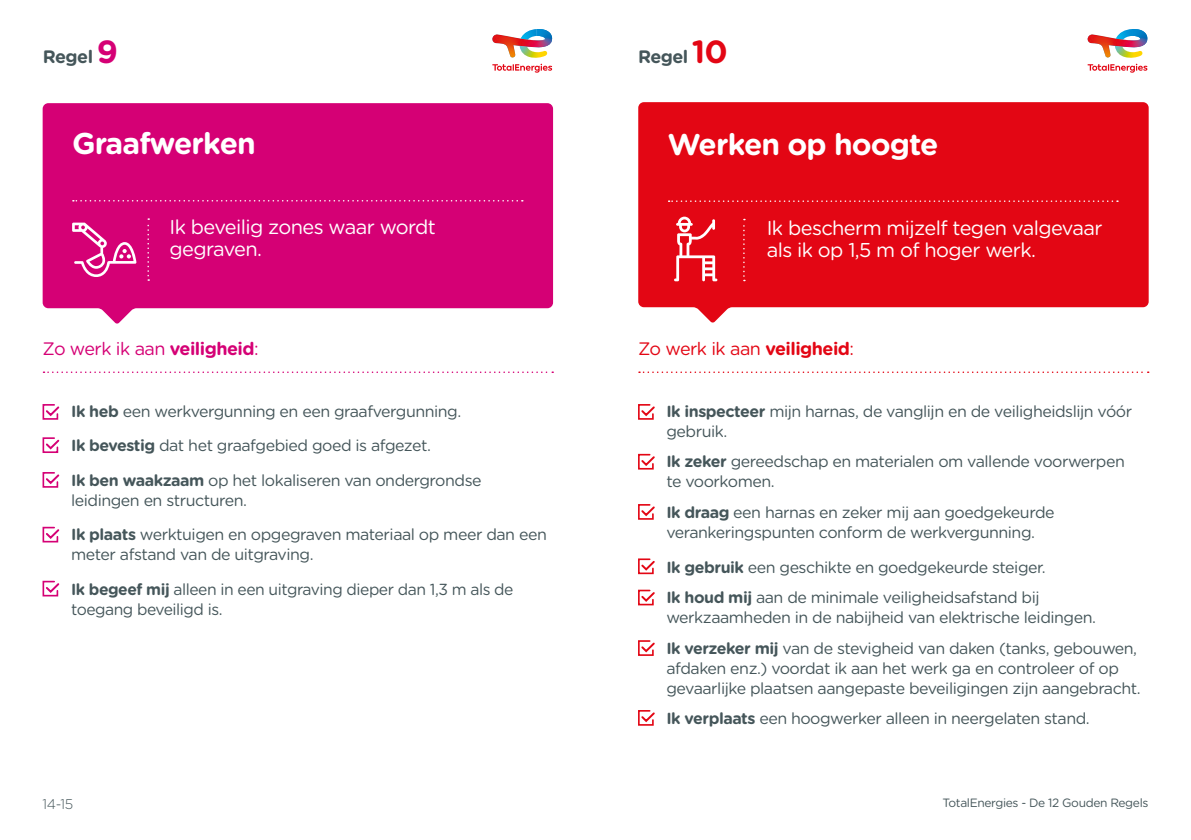
<style>
.page{position:relative;width:1191px;height:840px;background:#fff}
.page>*{position:absolute;margin:0;border:0;box-sizing:border-box;transform-origin:0 0}
.t1{font:700 32px "Gotham Rounded";color:#e30614}
.t2{font:700 32px "Gotham Rounded";color:#d50075}
.t3{font:700 30px "Gotham Rounded";letter-spacing:-.03em;color:#fff}
.t4{font:20px/22px "Gotham Rounded";letter-spacing:-.03em;color:#fff}
.t5{font:18px "Gotham Rounded";letter-spacing:-.03em;color:#d50075}
.t6{font:18px "Gotham Rounded";letter-spacing:-.03em;color:#e30614}
.t7{font:700 18px "Gotham Rounded";letter-spacing:-.03em;color:#45565a}
.t8{font:16px/20px "Gotham Rounded";letter-spacing:-.03em;color:#45565a}
.t9{font:300 14px "Gotham Rounded";color:#45565a}
.t10{font:12px "Gotham Rounded";letter-spacing:-.03em;color:#45565a}
.s1{font-weight:700}
</style>
<div class="page">
<svg style="left:43px;top:103px;width:510px;height:220px;fill:#d50075"></svg>
<svg style="left:42px;top:404px;width:18px;height:16px"></svg>
<svg style="left:42px;top:437px;width:18px;height:16px"></svg>
<svg style="left:42px;top:472px;width:18px;height:16px"></svg>
<svg style="left:42px;top:526px;width:18px;height:17px"></svg>
<svg style="left:42px;top:580px;width:18px;height:17px"></svg>
<svg style="left:73px;top:200px;width:450px;height:1px"></svg>
<svg style="left:147px;top:218px;width:2px;height:63px"></svg>
<svg style="left:72px;top:222px;width:64px;height:55px"></svg>
<svg style="left:638px;top:102px;width:510px;height:220px;fill:#e30614"></svg>
<svg style="left:638px;top:404px;width:17px;height:16px"></svg>
<svg style="left:638px;top:453px;width:17px;height:17px"></svg>
<svg style="left:638px;top:504px;width:17px;height:16px"></svg>
<svg style="left:638px;top:558px;width:17px;height:16px"></svg>
<svg style="left:638px;top:589px;width:17px;height:17px"></svg>
<svg style="left:638px;top:710px;width:17px;height:16px"></svg>
<svg style="left:638px;top:640px;width:17px;height:16px"></svg>
<svg style="left:668px;top:200px;width:450px;height:2px"></svg>
<svg style="left:743px;top:219px;width:2px;height:62px"></svg>
<svg style="left:1087px;top:64px;width:60px;height:9px"></svg>
<img style="left:1087px;top:29px;width:60px;height:29px">
<svg style="left:492px;top:64px;width:60px;height:9px"></svg>
<img style="left:492px;top:29px;width:60px;height:29px">
<svg style="left:674px;top:216px;width:43px;height:65px"></svg>
<svg style="left:639px;top:371px;width:509px;height:2px"></svg>
<svg style="left:43px;top:371px;width:510px;height:2px"></svg>
<p class="t7" style="left:43px;top:43px;width:52px">Regel</p>
<p class="t2" style="left:97px;top:28px;width:23px">9</p>
<p class="t7" style="left:638px;top:43px;width:52px">Regel</p>
<p class="t1" style="left:692px;top:28px;width:37px">10</p>
<p class="t3" style="left:72px;top:121px;width:185px">Graafwerken</p>
<p class="t4" style="left:169px;top:215px;width:268px">Ik beveilig zones waar wordt gegraven.</p>
<p class="t3" style="left:668px;top:122px;width:272px">Werken op hoogte</p>
<p class="t4" style="left:766px;top:216px;width:337px">Ik bescherm mijzelf tegen valgevaar als ik op 1,5 m of hoger werk.</p>
<p class="t5" style="left:43px;top:336px;width:218px">Zo werk ik aan <span class="s1">veiligheid</span>:</p>
<p class="t6" style="left:638px;top:336px;width:218px">Zo werk ik aan <span class="s1">veiligheid</span>:</p>
<p class="t8" style="left:71px;top:400px;width:392px"><span class="s1">Ik heb</span> een werkvergunning en een graafvergunning.</p>
<p class="t8" style="left:71px;top:434px;width:361px"><span class="s1">Ik bevestig</span> dat het graafgebied goed is afgezet.</p>
<p class="t8" style="left:71px;top:469px;width:412px"><span class="s1">Ik ben waakzaam</span> op het lokaliseren van ondergrondse leidingen en structuren.</p>
<p class="t8" style="left:71px;top:523px;width:477px"><span class="s1">Ik plaats</span> werktuigen en opgegraven materiaal op meer dan een meter afstand van de uitgraving.</p>
<p class="t8" style="left:71px;top:578px;width:444px"><span class="s1">Ik begeef mij</span> alleen in een uitgraving dieper dan 1,3 m als de toegang beveiligd is.</p>
<p class="t8" style="left:666px;top:400px;width:467px"><span class="s1">Ik inspecteer</span> mijn harnas, de vanglijn en de veiligheidslijn vóór gebruik.</p>
<p class="t8" style="left:666px;top:451px;width:460px"><span class="s1">Ik zeker</span> gereedschap en materialen om vallende voorwerpen te voorkomen.</p>
<p class="t8" style="left:666px;top:501px;width:390px"><span class="s1">Ik draag</span> een harnas en zeker mij aan goedgekeurde verankeringspunten conform de werkvergunning.</p>
<p class="t8" style="left:666px;top:556px;width:381px"><span class="s1">Ik gebruik</span> een geschikte en goedgekeurde steiger.</p>
<p class="t8" style="left:666px;top:586px;width:431px"><span class="s1">Ik houd mij</span> aan de minimale veiligheidsafstand bij werkzaamheden in de nabijheid van elektrische leidingen.</p>
<p class="t8" style="left:666px;top:637px;width:476px"><span class="s1">Ik verzeker mij</span> van de stevigheid van daken (tanks, gebouwen, afdaken enz.) voordat ik aan het werk ga en controleer of op gevaarlijke plaatsen aangepaste beveiligingen zijn aangebracht.</p>
<p class="t8" style="left:666px;top:707px;width:425px"><span class="s1">Ik verplaats</span> een hoogwerker alleen in neergelaten stand.</p>
<p class="t9" style="left:43px;top:793px;width:32px">14-15</p>
<p class="t10" style="left:942px;top:794px;width:207px">TotalEnergies - De 12 Gouden Regels</p>
</div>
